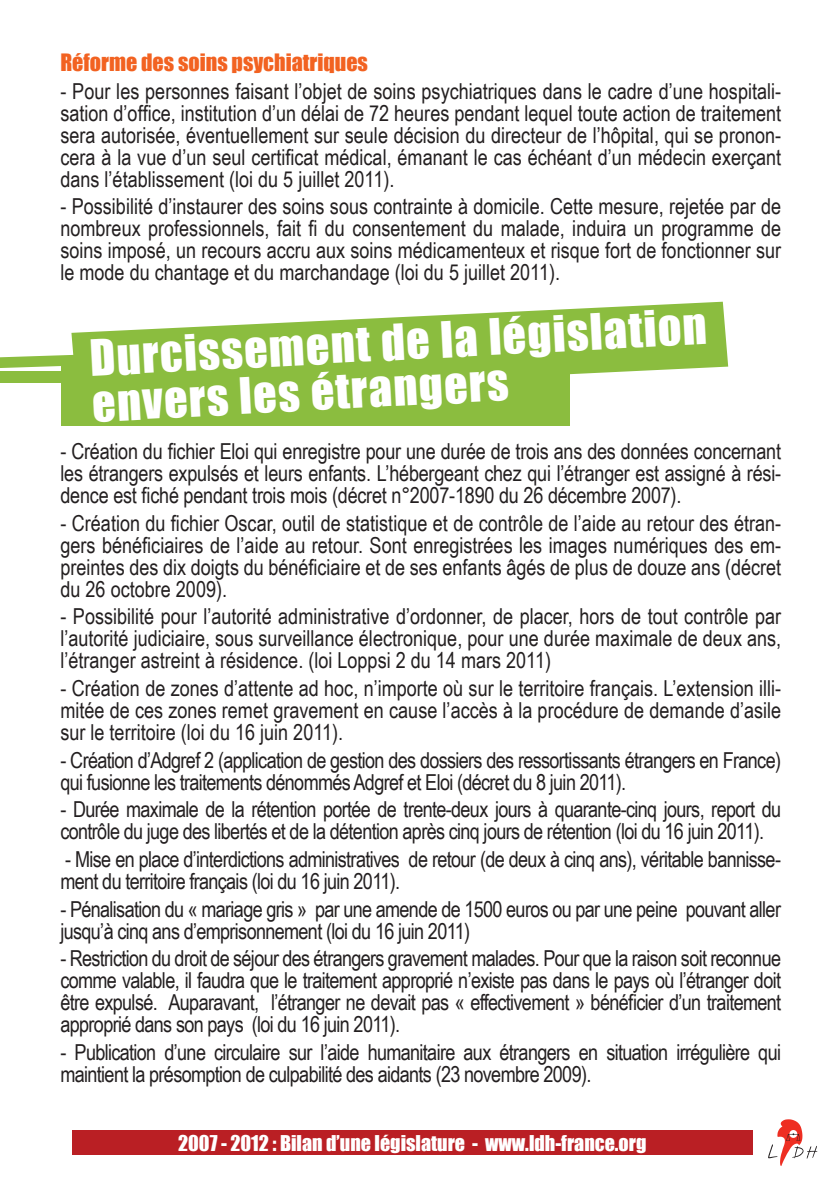
<style>
.page{position:relative;width:840px;height:1191px;background:#fff}
.page>*{position:absolute;margin:0;border:0;box-sizing:border-box;transform-origin:0 0}
.t1{font:46px/46px "Impact";color:#fff}
.t2{font:22px/22px "Arial Narrow";letter-spacing:-.03em;color:#231f20;text-align:justify}
.t3{font:22px "Impact";color:#f26221}
.t4{font:20px "Impact";color:#fff}
</style>
<div class="page">
<div style="left:72px;top:1130px;width:680px;height:25px;background:#ba1f24"></div>
<svg style="left:768px;top:1119px;width:48px;height:47px"></svg>
<div style="left:61px;top:357px;width:508px;height:68px;background:#8bbd3f"></div>
<svg style="left:71px;top:302px;width:656px;height:96px;fill:#8bbd3f"></svg>
<svg style="left:0;top:350px;width:206px;height:18px"></svg>
<div style="left:0;top:372px;width:143px;height:11px;background:#8bbd3f"></div>
<p class="t3" style="left:60px;top:45px;width:309px">Réforme des soins psychiatriques</p>
<p class="t2" style="left:60px;top:79px;width:721px">- Pour les personnes faisant l’objet de soins psychiatriques dans le cadre d’une hospitali&shy;sation d’office, institution d’un délai de 72 heures pendant lequel toute action de traitement sera autorisée, éventuellement sur seule décision du directeur de l’hôpital, qui se pronon&shy;cera à la vue d’un seul certificat médical, émanant le cas échéant d’un médecin exerçant dans l’établissement (loi du 5 juillet 2011).</p>
<p class="t2" style="left:60px;top:195px;width:721px">- Possibilité d’instaurer des soins sous contrainte à domicile. Cette mesure, rejetée par de nombreux professionnels, fait fi du consentement du malade, induira un programme de soins imposé, un recours accru aux soins médicamenteux et risque fort de fonctionner sur le mode du chantage et du marchandage (loi du 5 juillet 2011).</p>
<h1 class="t1" style="left:89px;top:334px;width:618px;rotate:-3deg">Durcissement de la législation envers les étrangers</h1>
<p class="t2" style="left:60px;top:439px;width:721px">- Création du fichier Eloi qui enregistre pour une durée de trois ans des données concernant les étrangers expulsés et leurs enfants. L’hébergeant chez qui l’étranger est assigné à rési&shy;dence est fiché pendant trois mois (décret n°2007-1890 du 26 décembre 2007).</p>
<p class="t2" style="left:60px;top:511px;width:721px">- Création du fichier Oscar, outil de statistique et de contrôle de l’aide au retour des étran&shy;gers bénéficiaires de l’aide au retour. Sont enregistrées les images numériques des em&shy;preintes des dix doigts du bénéficiaire et de ses enfants âgés de plus de douze ans (décret du 26 octobre 2009).</p>
<p class="t2" style="left:60px;top:604px;width:722px">- Possibilité pour l’autorité administrative d’ordonner, de placer, hors de tout contrôle par l’autorité judiciaire, sous surveillance électronique, pour une durée maximale de deux ans, l’étranger astreint à résidence. (loi Loppsi 2 du 14 mars 2011)</p>
<p class="t2" style="left:60px;top:676px;width:721px">- Création de zones d’attente ad hoc, n’importe où sur le territoire français. L’extension illi&shy;mitée de ces zones remet gravement en cause l’accès à la procédure de demande d’asile sur le territoire (loi du 16 juin 2011).</p>
<p class="t2" style="left:60px;top:748px;width:721px">- Création d’Adgref 2 (application de gestion des dossiers des ressortissants étrangers en France) qui fusionne les traitements dénommés Adgref et Eloi (décret du 8 juin 2011).</p>
<p class="t2" style="left:60px;top:797px;width:721px">- Durée maximale de la rétention portée de trente-deux jours à quarante-cinq jours, report du contrôle du juge des libertés et de la détention après cinq jours de rétention (loi du 16 juin 2011).</p>
<p class="t2" style="left:60px;top:847px;width:721px">- Mise en place d’interdictions administratives de retour (de deux à cinq ans), véritable bannisse&shy;ment du territoire français (loi du 16 juin 2011).</p>
<p class="t2" style="left:60px;top:897px;width:721px">- Pénalisation du « mariage gris » par une amende de 1500 euros ou par une peine pouvant aller jusqu’à cinq ans d’emprisonnement (loi du 16 juin 2011)</p>
<p class="t2" style="left:60px;top:946px;width:722px">- Restriction du droit de séjour des étrangers gravement malades. Pour que la raison soit reconnue comme valable, il faudra que le traitement approprié n’existe pas dans le pays où l’étranger doit être expulsé. Auparavant, l’étranger ne devait pas « effectivement » bénéficier d’un traitement approprié dans son pays (loi du 16 juin 2011).</p>
<p class="t2" style="left:60px;top:1040px;width:721px">- Publication d’une circulaire sur l’aide humanitaire aux étrangers en situation irrégulière qui maintient la présomption de culpabilité des aidants (23 novembre 2009).</p>
<p class="t4" style="left:178px;top:1127px;width:469px">2007 - 2012 : Bilan d’une législature - www.ldh-france.org</p>
</div>
